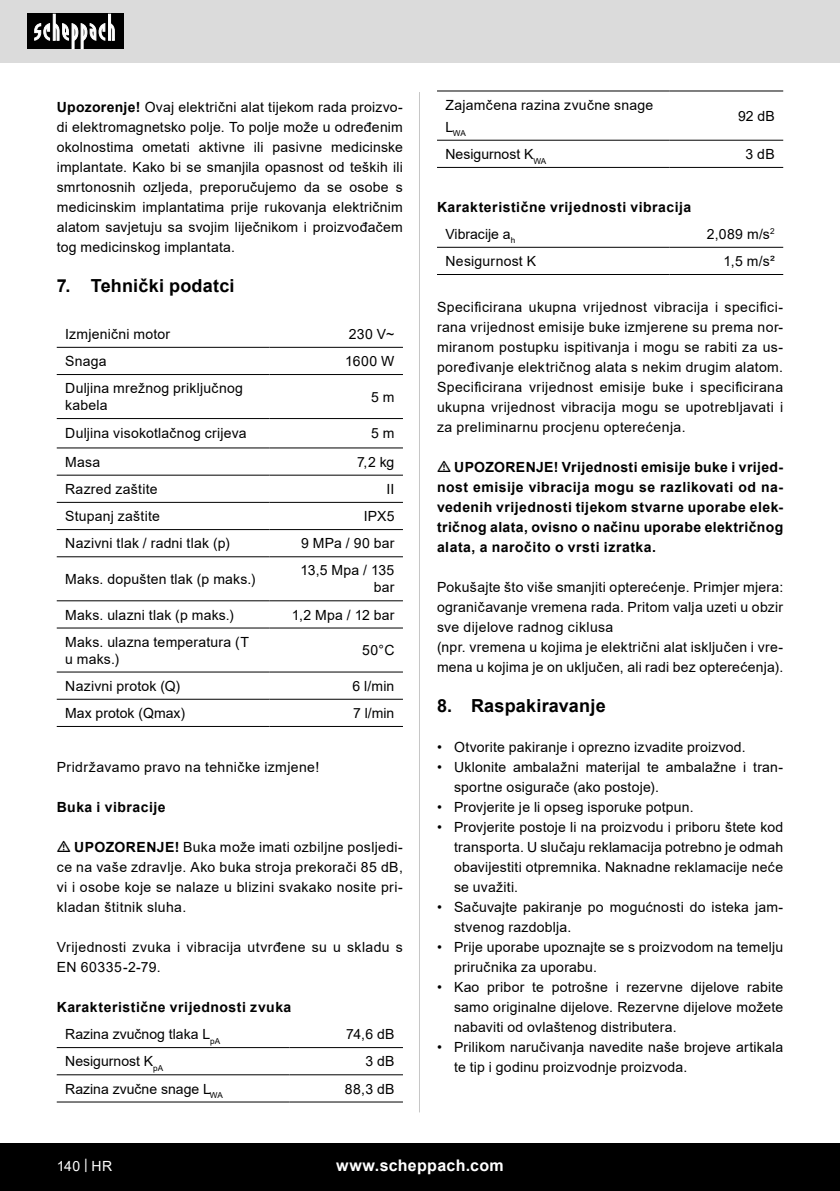
<style>
.page{position:relative;width:840px;height:1191px;background:#fff}
.page>*{position:absolute;margin:0;border:0;box-sizing:border-box;transform-origin:0 0}
.t1{font:700 18px "Arial";letter-spacing:.015em;color:#000}
.t2{font:700 16px "Arial";letter-spacing:.02em;color:#fff}
.t3{font:14px/20px "Arial";letter-spacing:.015em;color:#000}
.t4{font:700 14px/20px "Arial";letter-spacing:.035em;color:#000;text-align:justify}
.t5{font:14px "Arial";color:#fff}
.t6{font:8.2px "Arial";color:#000}
.s1{font-weight:700}
</style>
<div class="page">
<div style="left:0;top:0;width:839px;height:63px;background:#dbdbdb"></div>
<div style="left:0;top:1143px;width:839px;height:48px;background:#000"></div>
<div style="left:27px;top:14px;width:96px;height:35px;background:#000"></div>
<svg style="left:34px;top:14px;width:81px;height:35px"></svg>
<hr style="left:419px;top:92px;width:1px;height:1020px;background:#c7c7c7">
<svg style="left:437px;top:139px;width:232px;height:28px"></svg>
<hr style="left:437px;top:91px;width:232px;height:1px;background:#000">
<hr style="left:669px;top:91px;width:113px;height:1px;background:#000">
<hr style="left:437px;top:140px;width:232px;height:1px;background:#000">
<hr style="left:669px;top:140px;width:113px;height:1px;background:#000">
<hr style="left:437px;top:167px;width:232px;height:1px;background:#000">
<hr style="left:669px;top:167px;width:113px;height:1px;background:#000">
<svg style="left:437px;top:246px;width:232px;height:1px"></svg>
<hr style="left:437px;top:247px;width:232px;height:1px;background:#000">
<hr style="left:669px;top:247px;width:113px;height:1px;background:#000">
<hr style="left:437px;top:274px;width:232px;height:1px;background:#000">
<hr style="left:669px;top:274px;width:113px;height:1px;background:#000">
<svg style="left:57px;top:346px;width:212px;height:353px"></svg>
<hr style="left:57px;top:347px;width:212px;height:1px;background:#000">
<hr style="left:269px;top:347px;width:134px;height:1px;background:#000">
<hr style="left:57px;top:374px;width:212px;height:1px;background:#000">
<hr style="left:269px;top:374px;width:134px;height:1px;background:#000">
<hr style="left:57px;top:418px;width:212px;height:1px;background:#000">
<hr style="left:269px;top:418px;width:134px;height:1px;background:#000">
<hr style="left:57px;top:447px;width:212px;height:1px;background:#000">
<hr style="left:269px;top:447px;width:134px;height:1px;background:#000">
<hr style="left:57px;top:475px;width:212px;height:1px;background:#000">
<hr style="left:269px;top:475px;width:134px;height:1px;background:#000">
<hr style="left:57px;top:502px;width:212px;height:1px;background:#000">
<hr style="left:269px;top:502px;width:134px;height:1px;background:#000">
<hr style="left:57px;top:529px;width:212px;height:1px;background:#000">
<hr style="left:269px;top:529px;width:134px;height:1px;background:#000">
<hr style="left:57px;top:556px;width:212px;height:1px;background:#000">
<hr style="left:269px;top:556px;width:134px;height:1px;background:#000">
<hr style="left:57px;top:600px;width:212px;height:1px;background:#000">
<hr style="left:269px;top:600px;width:134px;height:1px;background:#000">
<hr style="left:57px;top:627px;width:212px;height:1px;background:#000">
<hr style="left:269px;top:627px;width:134px;height:1px;background:#000">
<hr style="left:57px;top:671px;width:212px;height:1px;background:#000">
<hr style="left:269px;top:671px;width:134px;height:1px;background:#000">
<hr style="left:57px;top:699px;width:212px;height:1px;background:#000">
<hr style="left:269px;top:699px;width:134px;height:1px;background:#000">
<hr style="left:57px;top:726px;width:212px;height:1px;background:#000">
<hr style="left:269px;top:726px;width:134px;height:1px;background:#000">
<svg style="left:57px;top:1048px;width:232px;height:28px"></svg>
<hr style="left:57px;top:1047px;width:232px;height:1px;background:#000">
<hr style="left:289px;top:1047px;width:114px;height:1px;background:#000">
<hr style="left:57px;top:1074px;width:232px;height:1px;background:#000">
<hr style="left:289px;top:1074px;width:114px;height:1px;background:#000">
<hr style="left:57px;top:1101px;width:232px;height:1px;background:#000">
<hr style="left:289px;top:1101px;width:114px;height:1px;background:#000">
<p class="t3" style="left:57px;top:97px;width:347px;text-align:justify"><span class="s1">Upozorenje!</span> Ovaj električni alat tijekom rada proizvo&shy;di elektromagnetsko polje. To polje može u određenim okolnostima ometati aktivne ili pasivne medicinske implantate. Kako bi se smanjila opasnost od teških ili smrtonosnih ozljeda, preporučujemo da se osobe s medicinskim implantatima prije rukovanja električnim alatom savjetuju sa svojim liječnikom i proizvođačem tog medicinskog implantata.</p>
<p class="t1" style="left:57px;top:273px;width:179px">7. Tehnički podatci</p>
<p class="t3" style="left:65px;top:324px;width:106px">Izmjenični motor</p>
<p class="t3" style="left:349px;top:324px;width:47px">230 V~</p>
<p class="t3" style="left:65px;top:351px;width:43px">Snaga</p>
<p class="t3" style="left:345px;top:351px;width:51px">1600 W</p>
<p class="t3" style="left:65px;top:380px;width:179px;line-height:16.8px">Duljina mrežnog priključnog kabela</p>
<p class="t3" style="left:371px;top:386px;width:25px">5 m</p>
<p class="t3" style="left:65px;top:423px;width:183px">Duljina visokotlačnog crijeva</p>
<p class="t3" style="left:371px;top:423px;width:25px">5 m</p>
<p class="t3" style="left:65px;top:451px;width:37px">Masa</p>
<p class="t3" style="left:357px;top:451px;width:39px">7,2 kg</p>
<p class="t3" style="left:65px;top:479px;width:94px">Razred zaštite</p>
<p class="t3" style="left:386px;top:479px;width:9px">II</p>
<p class="t3" style="left:65px;top:506px;width:96px">Stupanj zaštite</p>
<p class="t3" style="left:363px;top:506px;width:32px">IPX5</p>
<p class="t3" style="left:65px;top:533px;width:166px">Nazivni tlak / radni tlak (p)</p>
<p class="t3" style="left:301px;top:533px;width:95px">9 MPa / 90 bar</p>
<p class="t3" style="left:65px;top:569px;width:191px">Maks. dopušten tlak (p maks.)</p>
<p class="t3" style="left:300px;top:562px;width:96px;line-height:16.8px;text-align:right">13,5 Mpa / 135 bar</p>
<p class="t3" style="left:65px;top:604px;width:170px">Maks. ulazni tlak (p maks.)</p>
<p class="t3" style="left:291px;top:604px;width:104px">1,2 Mpa / 12 bar</p>
<p class="t3" style="left:65px;top:633px;width:185px;line-height:16.8px">Maks. ulazna temperatura (T u maks.)</p>
<p class="t3" style="left:362px;top:640px;width:34px">50°C</p>
<p class="t3" style="left:65px;top:675px;width:116px">Nazivni protok (Q)</p>
<p class="t3" style="left:352px;top:675px;width:44px">6 l/min</p>
<p class="t3" style="left:65px;top:703px;width:121px">Max protok (Qmax)</p>
<p class="t3" style="left:353px;top:703px;width:43px">7 l/min</p>
<p class="t3" style="left:57px;top:757px;width:264px">Pridržavamo pravo na tehničke izmjene!</p>
<p class="t4" style="left:57px;top:797px;width:110px">Buka i vibracije</p>
<p class="t3" style="left:57px;top:837px;width:347px;text-align:justify;text-indent:17px"><span class="s1">UPOZORENJE!</span> Buka može imati ozbiljne posljedi&shy;ce na vaše zdravlje. Ako buka stroja prekorači 85 dB, vi i osobe koje se nalaze u blizini svakako nosite pri&shy;kladan štitnik sluha.</p>
<p class="t3" style="left:57px;top:937px;width:347px">Vrijednosti zvuka i vibracija utvrđene su u skladu s<br>EN 60335-2-79.</p>
<p class="t4" style="left:57px;top:997px;width:236px">Karakteristične vrijednosti zvuka</p>
<p class="t3" style="left:65px;top:1024px;width:156px">Razina zvučnog tlaka L<sub>pA</sub></p>
<p class="t3" style="left:346px;top:1024px;width:50px">74,6 dB</p>
<p class="t3" style="left:65px;top:1051px;width:99px">Nesigurnost K<sub>pA</sub></p>
<p class="t3" style="left:365px;top:1051px;width:31px">3 dB</p>
<p class="t3" style="left:65px;top:1078px;width:159px">Razina zvučne snage L<sub>WA</sub></p>
<p class="t3" style="left:344px;top:1078px;width:51px">88,3 dB</p>
<p class="t3" style="left:445px;top:95px;width:209px">Zajamčena razina zvučne snage</p>
<p class="t6" style="left:445px;top:128px;width:22px"><sup>L</sup>WA</p>
<p class="t3" style="left:737px;top:106px;width:38px">92 dB</p>
<p class="t3" style="left:445px;top:144px;width:102px">Nesigurnost K<sub>WA</sub></p>
<p class="t3" style="left:745px;top:144px;width:31px">3 dB</p>
<p class="t4" style="left:437px;top:197px;width:256px">Karakteristične vrijednosti vibracija</p>
<p class="t3" style="left:445px;top:224px;width:71px">Vibracije a<sub>h</sub></p>
<p class="t3" style="left:706px;top:224px;width:69px">2,089 m/s<sup>2</sup></p>
<p class="t3" style="left:445px;top:251px;width:92px">Nesigurnost K</p>
<p class="t3" style="left:723px;top:251px;width:53px">1,5 m/s²</p>
<p class="t3" style="left:437px;top:297px;width:347px;text-align:justify">Specificirana ukupna vrijednost vibracija i specifici&shy;rana vrijednost emisije buke izmjerene su prema nor&shy;miranom postupku ispitivanja i mogu se rabiti za us&shy;poređivanje električnog alata s nekim drugim alatom.</p>
<p class="t3" style="left:437px;top:377px;width:347px;text-align:justify">Specificirana vrijednost emisije buke i specificirana ukupna vrijednost vibracija mogu se upotrebljavati i za preliminarnu procjenu opterećenja.</p>
<p class="t4" style="left:437px;top:457px;width:347px;text-indent:17px">UPOZORENJE! Vrijednosti emisije buke i vrijed&shy;nost emisije vibracija mogu se razlikovati od na&shy;vedenih vrijednosti tijekom stvarne uporabe elek&shy;tričnog alata, ovisno o načinu uporabe električnog alata, a naročito o vrsti izratka.</p>
<p class="t3" style="left:437px;top:577px;width:347px;text-align:justify">Pokušajte što više smanjiti opterećenje. Primjer mjera: ograničavanje vremena rada. Pritom valja uzeti u obzir sve dijelove radnog ciklusa</p>
<p class="t3" style="left:437px;top:637px;width:347px">(npr. vremena u kojima je električni alat isključen i vre&shy;mena u kojima je on uključen, ali radi bez opterećenja).</p>
<p class="t1" style="left:437px;top:693px;width:170px">8. Raspakiravanje</p>
<p class="t3" style="left:437px;top:737px;width:310px">• Otvorite pakiranje i oprezno izvadite proizvod.</p>
<p class="t3" style="left:454px;top:757px;width:330px;text-indent:-17px">• Uklonite ambalažni materijal te ambalažne i tran&shy;sportne osigurače (ako postoje).</p>
<p class="t3" style="left:437px;top:797px;width:258px">• Provjerite je li opseg isporuke potpun.</p>
<p class="t3" style="left:454px;top:817px;width:330px;text-align:justify;text-indent:-17px">• Provjerite postoje li na proizvodu i priboru štete kod transporta. U slučaju reklamacija potrebno je odmah obavijestiti otpremnika. Naknadne reklamacije neće se uvažiti.</p>
<p class="t3" style="left:454px;top:897px;width:330px;text-indent:-17px">• Sačuvajte pakiranje po mogućnosti do isteka jam&shy;stvenog razdoblja.</p>
<p class="t3" style="left:454px;top:937px;width:330px;text-indent:-17px">• Prije uporabe upoznajte se s proizvodom na temelju priručnika za uporabu.</p>
<p class="t3" style="left:454px;top:977px;width:330px;text-align:justify;text-indent:-17px">• Kao pribor te potrošne i rezervne dijelove rabite samo originalne dijelove. Rezervne dijelove možete nabaviti od ovlaštenog distributera.</p>
<p class="t3" style="left:454px;top:1037px;width:330px;text-indent:-17px">• Prilikom naručivanja navedite naše brojeve artikala te tip i godinu proizvodnje proizvoda.</p>
<p class="t5" style="left:57px;top:1156px;width:57px">140 | HR</p>
<p class="t2" style="left:336px;top:1154px;width:169px">www.scheppach.com</p>
</div>
